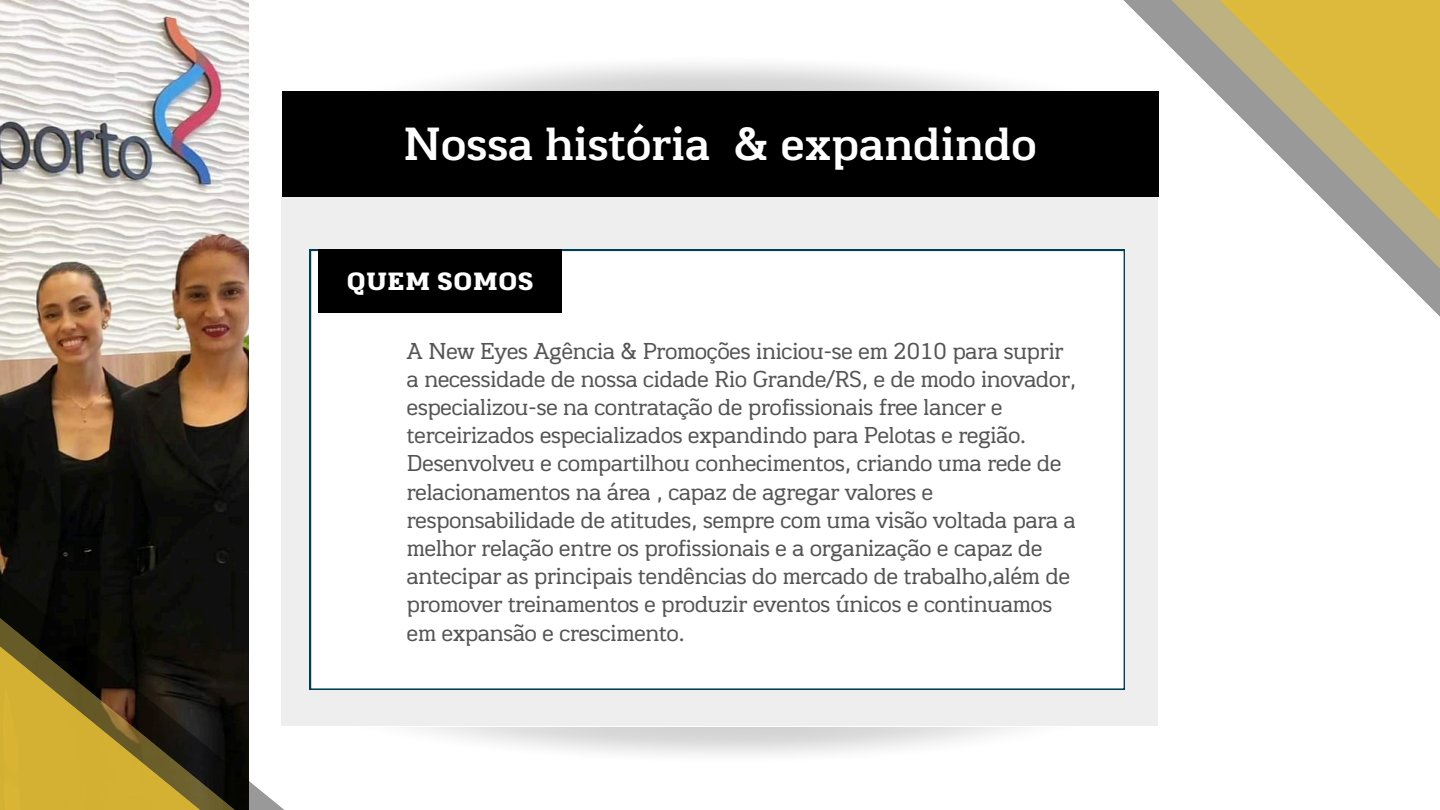
<style>
.page{position:relative;width:1440px;height:810px;background:#fff}
.page>*{position:absolute;margin:0;border:0;box-sizing:border-box;transform-origin:0 0}
.t1{font:45px "RTL Jannah Medium";color:#fff}
.t2{font:24.2px "RTL Jannah Black";color:#fff}
.t3{font:22.3px/28.2px "RTL Jannah Regular";color:#545454}
</style>
<div class="page">
<div style="left:282px;top:197px;width:876px;height:529px;background:#eee"></div>
<div style="left:310px;top:250px;width:815px;height:440px;background:#fff"></div>
<div style="left:319px;top:250px;width:243px;height:63px;background:#000"></div>
<div style="left:282px;top:91px;width:876px;height:106px;background:#000"></div>
<img style="left:0;top:0;width:248px;height:478px">
<svg style="left:1002px;top:313px;width:438px;height:48px"></svg>
<svg style="left:0;top:478px;width:407px;height:68px;background:#676766"></svg>
<svg style="left:1002px;top:265px;width:438px;height:48px"></svg>
<svg style="left:0;top:546px;width:440px;height:70px;background:#737372"></svg>
<svg style="left:1002px;top:0;width:438px;height:265px"></svg>
<svg style="left:0;top:616px;width:491px;height:194px"></svg>
<img style="left:282px;top:728px;width:735px;height:37px">
<p class="t1" style="left:403px;top:115px;width:635px">Nossa história &amp; expandindo</p>
<p class="t2" style="left:346px;top:265px;width:189px">QUEM SOMOS</p>
<h1 class="t3" style="left:407px;top:337px;width:671px">A New Eyes Agência &amp; Promoções iniciou-se em 2010 para suprir a necessidade de nossa cidade Rio Grande/RS, e de modo inovador, especializou-se na contratação de profissionais free lancer e terceirizados especializados expandindo para Pelotas e região.</h1>
<h2 class="t3" style="left:407px;top:450px;width:670px">Desenvolveu e compartilhou conhecimentos, criando uma rede de relacionamentos na área , capaz de agregar valores e responsabilidade de atitudes, sempre com uma visão voltada para a melhor relação entre os profissionais e a organização e capaz de antecipar as principais tendências do mercado de trabalho,além de promover treinamentos e produzir eventos únicos e continuamos em expansão e crescimento.</h2>
</div>
